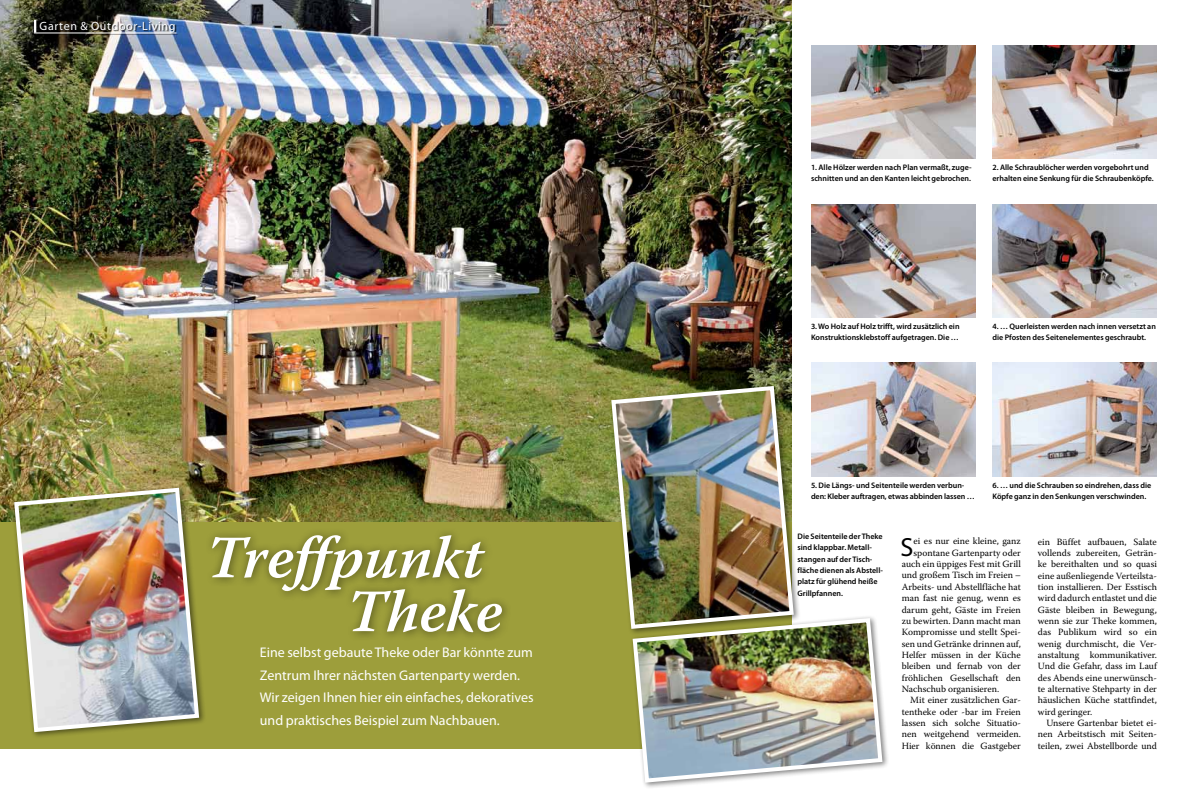
<style>
.page{position:relative;width:1191px;height:794px;background:#fff}
.page>*{position:absolute;margin:0;border:0;box-sizing:border-box;transform-origin:0 0}
.t1{font:italic 600 60px "Warnock Pro";color:#fff}
.t2{font:26.3px "Myriad Pro";color:#000}
.t3{font:14px/22.7px "Myriad Pro";color:#fff}
.t4{font:12px "Myriad Pro";letter-spacing:.05em;color:#fff}
.t5{font:9.5px/11.3px "Warnock Pro";color:#000;text-align:justify}
.t6{font:600 8px/11.3px "Myriad Pro";color:#000}
</style>
<div class="page">
<img style="left:0;top:0;width:791px;height:522px">
<div style="left:0;top:522px;width:791px;height:226px;background:#9d9e3b"></div>
<img style="left:811px;top:45px;width:164px;height:114px">
<img style="left:811px;top:204px;width:164px;height:113px">
<img style="left:811px;top:363px;width:164px;height:113px">
<img style="left:992px;top:45px;width:165px;height:114px">
<img style="left:992px;top:204px;width:165px;height:113px">
<img style="left:992px;top:363px;width:165px;height:113px">
<div style="left:11px;top:484px;width:195px;height:255px;background:#000;opacity:.5"></div>
<img style="left:12px;top:485px;width:189px;height:249px">
<div style="left:629px;top:615px;width:260px;height:174px;background:#000;opacity:.5"></div>
<img style="left:630px;top:616px;width:254px;height:169px">
<div style="left:608px;top:383px;width:193px;height:253px;background:#000;opacity:.5"></div>
<img style="left:609px;top:384px;width:187px;height:247px">
<div style="left:344px;top:581px;width:168px;height:61px;background:#000;opacity:.5"></div>
<div style="left:204px;top:527px;width:290px;height:74px;background:#000;opacity:.5"></div>
<div style="left:34px;top:20px;width:144px;height:15px;background:#000;opacity:.8"></div>
<hr style="left:34px;top:33px;width:142px;height:1px;background:#fff">
<svg style="left:34px;top:20px;width:2px;height:13px"></svg>
<p class="t4" style="left:40px;top:18px;width:137px">Garten &amp; Outdoor-Living</p>
<h1 class="t1" style="left:206px;top:521px;width:278px">Treffpunkt</h1>
<h1 class="t1" style="left:346px;top:575px;width:157px">Theke</h1>
<h3 class="t3" style="left:260px;top:641px;width:275px">Eine selbst gebaute Theke oder Bar könnte zum Zentrum Ihrer nächsten Gartenparty werden.<br>Wir zeigen Ihnen hier ein einfaches, dekoratives und praktisches Beispiel zum Nachbauen.</h3>
<p class="t6" style="left:811px;top:162px;width:162px">1. Alle Hölzer werden nach Plan vermaßt, zuge&shy;schnitten und an den Kanten leicht gebrochen.</p>
<p class="t6" style="left:992px;top:162px;width:163px">2. Alle Schraublöcher werden vorgebohrt und erhalten eine Senkung für die Schraubenköpfe.</p>
<p class="t6" style="left:811px;top:320px;width:150px">3. Wo Holz auf Holz trifft, wird zusätzlich ein<br>Konstruktionsklebstoff aufgetragen. Die …</p>
<p class="t6" style="left:992px;top:320px;width:165px">4. … Querleisten werden nach innen versetzt an die Pfosten des Seitenelementes geschraubt.</p>
<p class="t6" style="left:992px;top:479px;width:160px">6. … und die Schrauben so eindrehen, dass die<br>Köpfe ganz in den Senkungen verschwinden.</p>
<p class="t6" style="left:811px;top:479px;width:165px">5. Die Längs- und Seitenteile werden verbun&shy;den: Kleber auftragen, etwas abbinden lassen …</p>
<p class="t6" style="left:797px;top:530px;width:87px">Die Seitenteile der Theke sind klappbar. Metall&shy;stangen auf der Tisch&shy;fläche dienen als Abstell&shy;platz für glühend heiße<br>Grillpfannen.</p>
<h2 class="t2" style="left:900px;top:531px;width:14px">S</h2>
<p class="t5" style="left:913px;top:535px;width:109px">ei es nur eine kleine, ganz</p>
<p class="t5" style="left:1037px;top:535px;width:121px">ein Büffet aufbauen, Salate vollends zubereiten, Geträn&shy;ke bereithalten und so quasi eine außenliegende Verteilsta&shy;tion installieren. Der Esstisch wird dadurch entlastet und die Gäste bleiben in Bewegung, wenn sie zur Theke kommen, das Publikum wird so ein wenig durchmischt, die Ver&shy;anstaltung kommunikativer.<br>Und die Gefahr, dass im Lauf des Abends eine unerwünsch&shy;te alternative Stehparty in der häuslichen Küche stattfindet, wird geringer.</p>
<p class="t5" style="left:1037px;top:717px;width:121px;text-indent:9px">Unsere Gartenbar bietet ei&shy;nen Arbeitstisch mit Seiten&shy;teilen, zwei Abstellborde und</p>
<p class="t5" style="left:913px;top:547px;width:109px">spontane Gartenparty oder</p>
<p class="t5" style="left:901px;top:558px;width:121px">auch ein üppiges Fest mit Grill</p>
<p class="t5" style="left:901px;top:569px;width:121px">und großem Tisch im Freien –</p>
<p class="t5" style="left:901px;top:581px;width:121px">Arbeits- und Abstellfläche hat</p>
<p class="t5" style="left:901px;top:592px;width:121px">man fast nie genug, wenn es</p>
<p class="t5" style="left:901px;top:603px;width:121px">darum geht, Gäste im Freien</p>
<p class="t5" style="left:901px;top:615px;width:121px">zu bewirten. Dann macht man</p>
<p class="t5" style="left:901px;top:626px;width:121px">Kompromisse und stellt Spei-</p>
<p class="t5" style="left:901px;top:637px;width:121px">sen und Getränke drinnen auf,</p>
<p class="t5" style="left:901px;top:649px;width:121px">Helfer müssen in der Küche</p>
<p class="t5" style="left:901px;top:660px;width:121px">bleiben und fernab von der</p>
<p class="t5" style="left:901px;top:671px;width:121px">fröhlichen Gesellschaft den</p>
<p class="t5" style="left:901px;top:683px;width:99px">Nachschub organisieren.</p>
<p class="t5" style="left:910px;top:694px;width:112px">Mit einer zusätzlichen Gar-</p>
<p class="t5" style="left:901px;top:705px;width:121px">tentheke oder -bar im Freien</p>
<p class="t5" style="left:901px;top:717px;width:121px">lassen sich solche Situatio-</p>
<p class="t5" style="left:901px;top:728px;width:121px">nen weitgehend vermeiden.</p>
<p class="t5" style="left:901px;top:739px;width:121px">Hier können die Gastgeber</p>
</div>
